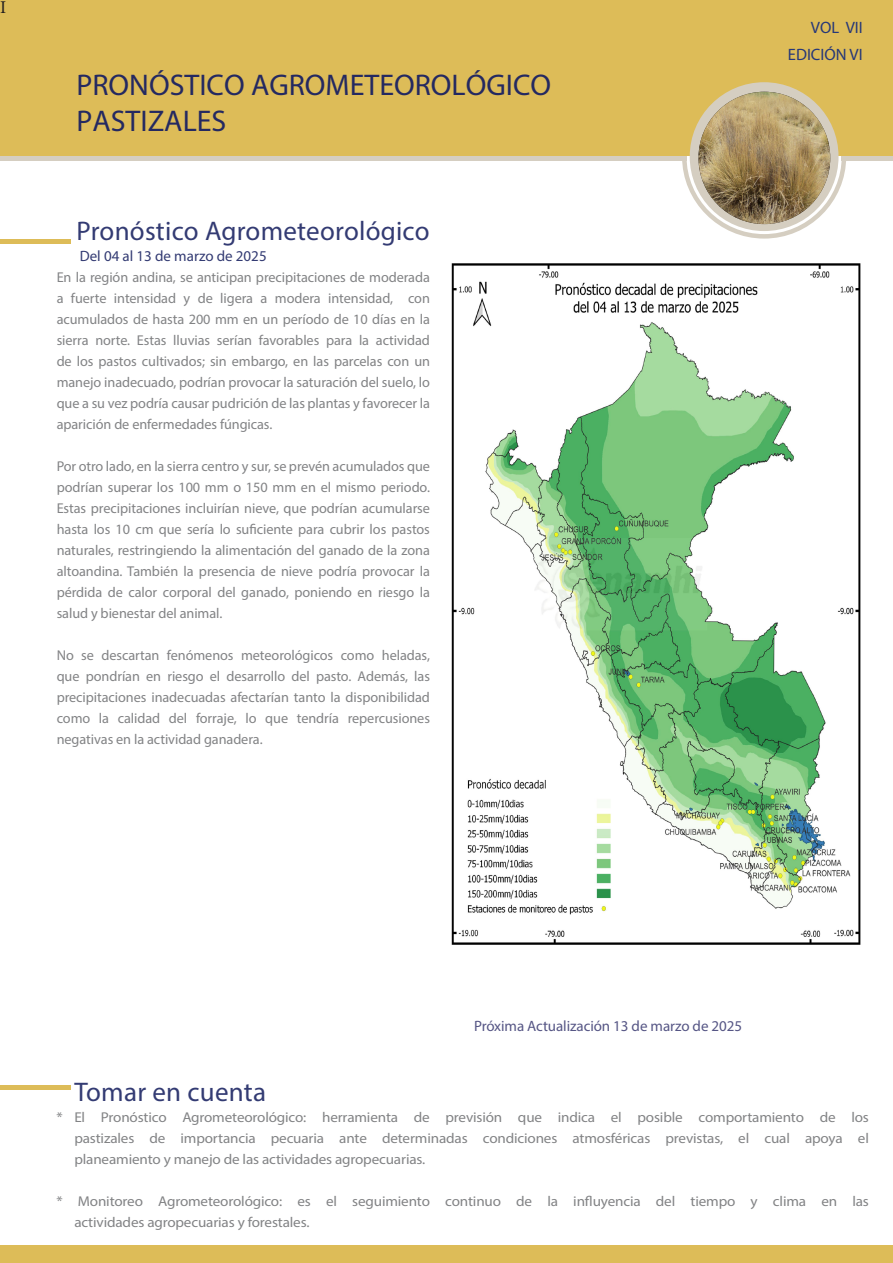
<style>
.page{position:relative;width:893px;height:1263px;background:#fff}
.page>*{position:absolute;margin:0;border:0;box-sizing:border-box;transform-origin:0 0}
.TITULO_BLANCO{font:30px/36px "Myriad Pro";color:#242961}
.SUBTITULO-MONS_MED{font:27px "Myriad Pro";letter-spacing:.01em;color:#333b73}
.t1{font:18px "Minion Pro";color:#231f20}
.VOLUMEN{font:16.5px "Myriad Pro";color:#263778}
.actualizacion{font:15px "Myriad Pro";letter-spacing:-.005em;color:#565685}
.DECADA{font:15px "Myriad Pro";color:#333b73}
.TEXTO_MONSER-REG{font:14.25px/21px "Myriad Pro";letter-spacing:-.005em;color:#828385;text-align:justify}
.TEXTO_CON_TAB{font:14.25px/21px "Myriad Pro";letter-spacing:-.01em;color:#828385;text-align:justify;scale:1.06 1}
</style>
<div class="page">
<div style="left:0;top:0;width:893px;height:156px;background:#ddbc58"></div>
<svg style="left:682px;top:156px;width:164px;height:83px"></svg>
<div style="left:690px;top:82px;width:148px;height:149px;background:#d5cec1;border-radius:50%"></div>
<div style="left:0;top:1245px;width:893px;height:18px;background:#ddbc58"></div>
<div style="left:0;top:239px;width:70px;height:5px;background:#ddbc58"></div>
<hr style="left:0;top:1085px;width:70px;height:4px;background:#ddbc58">
<hr style="left:0;top:156px;width:687px;height:4px;background:#d5cec1">
<hr style="left:841px;top:156px;width:52px;height:4px;background:#d5cec1">
<img style="left:698px;top:92px;width:132px;height:132px;border-radius:66px">
<img style="left:451px;top:263px;width:410px;height:682px">
<p class="t1" style="left:0;top:-5px;width:8px">I</p>
<p class="TITULO_BLANCO" style="left:77px;top:66px;width:476px">PRONÓSTICO AGROMETEOROLÓGICO<br>PASTIZALES</p>
<p class="SUBTITULO-MONS_MED" style="left:77px;top:215px;width:355px">Pronóstico Agrometeorológico</p>
<p class="DECADA" style="left:80px;top:247px;width:188px">Del 04 al 13 de marzo de 2025</p>
<p class="TEXTO_MONSER-REG" style="left:57px;top:267px;width:375px">En la región andina, se anticipan precipitaciones de moderada a fuerte intensidad y de ligera a modera intensidad, con acumulados de hasta 200 mm en un período de 10 días en la sierra norte. Estas lluvias serían favorables para la actividad de los pastos cultivados; sin embargo, en las parcelas con un manejo inadecuado, podrían provocar la saturación del suelo, lo que a su vez podría causar pudrición de las plantas y favorecer la aparición de enfermedades fúngicas.</p>
<p class="TEXTO_MONSER-REG" style="left:57px;top:456px;width:375px">Por otro lado, en la sierra centro y sur, se prevén acumulados que podrían superar los 100 mm o 150 mm en el mismo periodo.<br>Estas precipitaciones incluirían nieve, que podrían acumularse hasta los 10 cm que sería lo suficiente para cubrir los pastos naturales, restringiendo la alimentación del ganado de la zona altoandina. También la presencia de nieve podría provocar la pérdida de calor corporal del ganado, poniendo en riesgo la salud y bienestar del animal.</p>
<p class="TEXTO_MONSER-REG" style="left:57px;top:645px;width:375px">No se descartan fenómenos meteorológicos como heladas, que pondrían en riesgo el desarrollo del pasto. Además, las precipitaciones inadecuadas afectarían tanto la disponibilidad como la calidad del forraje, lo que tendría repercusiones negativas en la actividad ganadera.</p>
<p class="VOLUMEN" style="left:811px;top:17px;width:53px">VOL VII</p>
<p class="VOLUMEN" style="left:788px;top:44px;width:76px">EDICIÓN VI</p>
<p class="actualizacion" style="left:474px;top:1016px;width:270px">Próxima Actualización 13 de marzo de 2025</p>
<p class="SUBTITULO-MONS_MED" style="left:74px;top:1076px;width:193px">Tomar en cuenta</p>
<p class="TEXTO_CON_TAB" style="left:74px;top:1107px;width:751px;text-indent:-18px">* El Pronóstico Agrometeorológico: herramienta de previsión que indica el posible comportamiento de los pastizales de importancia pecuaria ante determinadas condiciones atmosféricas previstas, el cual apoya el planeamiento y manejo de las actividades agropecuarias.</p>
<p class="TEXTO_CON_TAB" style="left:74px;top:1191px;width:751px;text-indent:-18px">* Monitoreo Agrometeorológico: es el seguimiento continuo de la influyencia del tiempo y clima en las actividades agropecuarias y forestales.</p>
</div>
